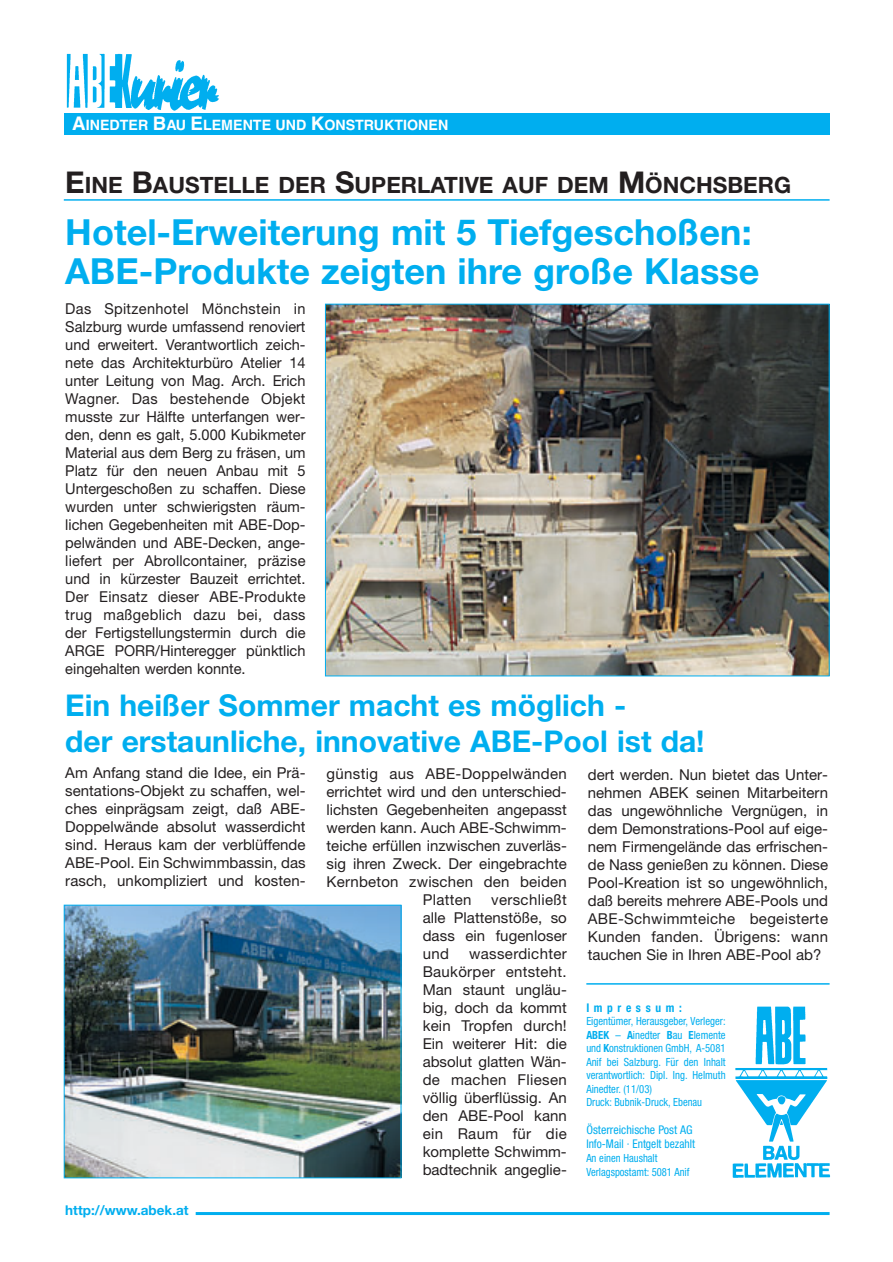
<style>
.page{position:relative;width:893px;height:1262px;background:#fff}
.page>*{position:absolute;margin:0;border:0;box-sizing:border-box;transform-origin:0 0}
.t1{font:700 36px/39px "Helvetica Neue";color:#00aeef}
.t2{font:700 30px/36px "Helvetica Neue";color:#00aeef}
.t3{font:700 22.5px "Helvetica Neue";color:#231f20}
.t4{font:15px/18px "Helvetica Neue";color:#231f20;text-align:justify}
.t5{font:700 14.25px "Helvetica";color:#fff}
.t6{font:700 13.5px "Helvetica Neue";color:#00aeef}
.t7{font:condensed 12px/14.4px "Helvetica Neue";color:#00aeef}
.t8{font:700 condensed 12px "Helvetica Neue";letter-spacing:.41em;color:#00aeef;scale:.95 1}
.t9{font:condensed 11.25px/13.5px "Helvetica Neue";color:#00aeef;scale:.95 1}
.t10{font:condensed 11.25px/13.5px "Helvetica Neue";color:#00aeef;scale:.94 1}
.s1{font-size:18.75px}
.s2{font-size:30px}
.s3{font-weight:700}
</style>
<div class="page">
<img style="left:327px;top:306px;width:500px;height:368px">
<hr style="left:64px;top:199px;width:765px;height:2px;background:#00aeef">
<hr style="left:586px;top:983px;width:243px;height:1px;background:#00aeef">
<div style="left:64px;top:113px;width:765px;height:21px;background:#00aeef"></div>
<img style="left:66px;top:53px;width:64px;height:55px">
<img style="left:130px;top:54px;width:89px;height:56px">
<hr style="left:196px;top:1212px;width:633px;height:3px;background:#00aeef">
<img style="left:732px;top:1006px;width:99px;height:172px">
<img style="left:66px;top:906px;width:333px;height:270px">
<div style="left:64px;top:904px;width:337px;height:274px;border:1px solid #00aeef"></div>
<p class="t5" style="left:72px;top:120px;width:377px"><span class="s1">A</span>INEDTER <span class="s1">B</span>AU <span class="s1">E</span>LEMENTE UND <span class="s1">K</span>ONSTRUKTIONEN</p>
<h3 class="t3" style="left:65px;top:177px;width:727px"><span class="s2">E</span>INE <span class="s2">B</span>AUSTELLE DER <span class="s2">S</span>UPERLATIVE AUF DEM <span class="s2">M</span>ÖNCHSBERG</h3>
<h1 class="t1" style="left:65px;top:216px;width:695px">Hotel-Erweiterung mit 5 Tiefgeschoßen:<br>ABE-Produkte zeigten ihre große Klasse</h1>
<p class="t4" style="left:65px;top:301px;width:242px">Das Spitzenhotel Mönchstein in Salzburg wurde umfassend renoviert und erweitert. Verantwortlich zeich&shy;nete das Architekturbüro Atelier 14 unter Leitung von Mag. Arch. Erich Wagner. Das bestehende Objekt musste zur Hälfte unterfangen wer&shy;den, denn es galt, 5.000 Kubikmeter Material aus dem Berg zu fräsen, um Platz für den neuen Anbau mit 5<br>Untergeschoßen zu schaffen. Diese wurden unter schwierigsten räum&shy;lichen Gegebenheiten mit ABE-Dop&shy;pelwänden und ABE-Decken, ange&shy;liefert per Abrollcontainer, präzise und in kürzester Bauzeit errichtet.<br>Der Einsatz dieser ABE-Produkte trug maßgeblich dazu bei, dass der Fertigstellungstermin durch die ARGE PORR/Hinteregger pünktlich eingehalten werden konnte.</p>
<h2 class="t2" style="left:65px;top:690px;width:640px">Ein heißer Sommer macht es möglich -<br>der erstaunliche, innovative ABE-Pool ist da!</h2>
<p class="t4" style="left:65px;top:765px;width:242px">Am Anfang stand die Idee, ein Prä&shy;sentations-Objekt zu schaffen, wel&shy;ches einprägsam zeigt, daß ABE-Doppelwände absolut wasserdicht sind. Heraus kam der verblüffende ABE-Pool. Ein Schwimmbassin, das rasch, unkompliziert und kosten-</p>
<p class="t4" style="left:326px;top:766px;width:242px;text-align:center">günstig aus ABE-Doppelwänden errichtet wird und den unterschied&shy;lichsten Gegebenheiten angepasst werden kann. Auch ABE-Schwimm&shy;teiche erfüllen inzwischen zuverläs&shy;sig ihren Zweck. Der eingebrachte<br>Kernbeton zwischen den beiden<br>Platten</p>
<p class="t4" style="left:588px;top:767px;width:242px">dert werden. Nun bietet das Unter&shy;nehmen ABEK seinen Mitarbeitern das ungewöhnliche Vergnügen, in dem Demonstrations-Pool auf eige&shy;nem Firmengelände das erfrischen&shy;de Nass genießen zu können. Diese Pool-Kreation ist so ungewöhnlich, daß bereits mehrere ABE-Pools und ABE-Schwimmteiche begeisterte Kunden fanden. Übrigens: wann tauchen Sie in Ihren ABE-Pool ab?</p>
<p class="t4" style="left:422px;top:892px;width:146px;text-indent:69px">verschließt alle Plattenstöße, so dass ein fugenloser und</p>
<p class="t4" style="left:422px;top:946px;width:146px;text-indent:46px">wasserdichter Baukörper entsteht.<br>Man staunt ungläu&shy;big, doch da kommt kein Tropfen durch!<br>Ein weiterer Hit: die absolut glatten Wän&shy;de machen Fliesen völlig überflüssig. An den ABE-Pool kann ein Raum für die komplette Schwimm&shy;badtechnik angeglie-</p>
<p class="t8" style="left:586px;top:1003px;width:102px">Impressum:</p>
<p class="t9" style="left:586px;top:1015px;width:148px">Eigentümer, Herausgeber, Verleger:<br><span class="s3">ABEK</span> – <span class="s3">A</span>inedter <span class="s3">B</span>au <span class="s3">E</span>lemente und <span class="s3">K</span>onstruktionen GmbH, A-5081<br>Anif bei Salzburg. Für den Inhalt verantwortlich: Dipl. Ing. Helmuth<br>Ainedter. (11/03)<br>Druck: Bubnik-Druck, Ebenau</p>
<p class="t7" style="left:586px;top:1123px;width:110px">Österreichische Post AG<br>Info-Mail · Entgelt bezahlt</p>
<p class="t10" style="left:586px;top:1152px;width:111px">An einen Haushalt<br>Verlagspostamt: 5081 Anif</p>
<p class="t6" style="left:65px;top:1205px;width:125px">http://www.abek.at</p>
</div>
